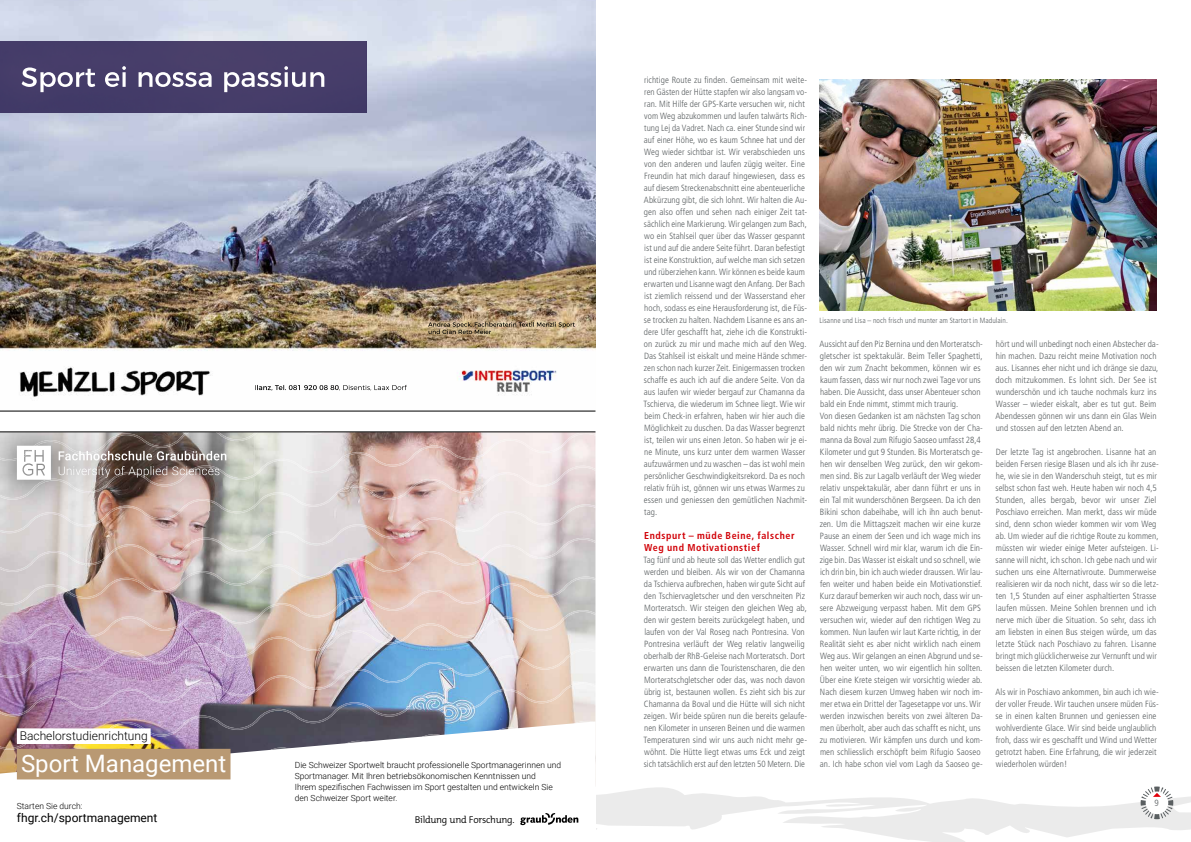
<style>
.page{position:relative;width:1191px;height:842px;background:#fff}
.page>*{position:absolute;margin:0;border:0;box-sizing:border-box;transform-origin:0 0}
.t1{font:24px "Roboto";color:#fff}
.t2{font:12px "Roboto";color:#000}
.t3{font:300 12px "Roboto";color:#000}
.t4{font:700 condensed 10px/12px "Frutiger";letter-spacing:.06em;color:#d10007}
.t5{font:300 9.9px "The Mix B W4";letter-spacing:-.025em;color:#000}
.t6{font:300 condensed 9px/12px "Frutiger";letter-spacing:.005em;color:#5a5f61}
.t7{font:300 8.5px/11px "Roboto";color:#000}
.t8{font:300 condensed 7.5px "Frutiger";letter-spacing:.01em;color:#5a5f61}
</style>
<div class="page">
<img style="left:819px;top:79px;width:338px;height:232px">
<img style="left:0;top:513px;width:595px;height:208px">
<img style="left:254px;top:476px;width:341px;height:28px">
<img style="left:254px;top:433px;width:341px;height:43px">
<img style="left:230px;top:486px;width:170px;height:27px">
<img style="left:399px;top:466px;width:196px;height:32px">
<img style="left:0;top:511px;width:230px;height:22px">
<img style="left:195px;top:524px;width:204px;height:28px">
<img style="left:399px;top:504px;width:196px;height:66px">
<img style="left:0;top:539px;width:196px;height:66px">
<img style="left:195px;top:558px;width:205px;height:27px">
<img style="left:195px;top:596px;width:204px;height:28px">
<img style="left:399px;top:576px;width:196px;height:66px">
<img style="left:0;top:612px;width:196px;height:66px">
<img style="left:195px;top:630px;width:205px;height:28px">
<img style="left:195px;top:669px;width:204px;height:27px">
<img style="left:399px;top:649px;width:196px;height:66px">
<img style="left:0;top:684px;width:196px;height:37px">
<img style="left:195px;top:702px;width:205px;height:19px">
<svg style="left:0;top:721px;width:595px;height:105px"></svg>
<div style="left:17px;top:728px;width:134px;height:16px;background:#fff"></div>
<div style="left:17px;top:749px;width:213px;height:30px;background:#b99973"></div>
<svg style="left:520px;top:813px;width:58px;height:12px"></svg>
<img style="left:0;top:461px;width:254px;height:50px">
<img style="left:0;top:433px;width:254px;height:28px">
<img style="left:0;top:465px;width:254px;height:35px">
<img style="left:110px;top:499px;width:144px;height:12px">
<svg style="left:59px;top:466px;width:160px;height:12px;background:#968984"></svg>
<svg style="left:59px;top:451px;width:167px;height:9px"></svg>
<svg style="left:17px;top:446px;width:34px;height:34px"></svg>
<svg style="left:595px;top:777px;width:596px;height:65px"></svg>
<hr style="left:0;top:432px;width:595px;height:1px;background:#000">
<img style="left:0;top:0;width:595px;height:411px">
<img style="left:0;top:42px;width:367px;height:70px">
<hr style="left:0;top:411px;width:595px;height:1px;background:#000">
<h2 class="t3" style="left:20px;top:728px;width:130px">Bachelorstudienrichtung</h2>
<h1 class="t1" style="left:21px;top:747px;width:207px">Sport Management</h1>
<p class="t7" style="left:17px;top:800px;width:67px">Starten Sie durch:</p>
<h2 class="t2" style="left:17px;top:810px;width:142px">fhgr.ch/sportmanagement</h2>
<p class="t7" style="left:295px;top:759px;width:268px">Die Schweizer Sportwelt braucht professionelle Sportmanagerinnen und Sportmanager. Mit Ihren betriebsökonomischen Kenntnissen und<br>Ihrem spezifischen Fachwissen im Sport gestalten und entwickeln Sie den Schweizer Sport weiter.</p>
<p class="t5" style="left:415px;top:813px;width:101px">Bildung und Forschung.</p>
<p class="t6" style="left:643px;top:74px;width:165px">richtige Route zu finden. Gemeinsam mit weite&shy;ren Gästen der Hütte stapfen wir also langsam vo&shy;ran. Mit Hilfe der GPS-Karte versuchen wir, nicht vom Weg abzukommen und laufen talwärts Rich&shy;tung Lej da Vadret. Nach ca. einer Stunde sind wir auf einer Höhe, wo es kaum Schnee hat und der Weg wieder sichtbar ist. Wir verabschieden uns von den anderen und laufen zügig weiter. Eine Freundin hat mich darauf hingewiesen, dass es auf diesem Streckenabschnitt eine abenteuerliche Abkürzung gibt, die sich lohnt. Wir halten die Au&shy;gen also offen und sehen nach einiger Zeit tat&shy;sächlich eine Markierung. Wir gelangen zum Bach, wo ein Stahlseil quer über das Wasser gespannt ist und auf die andere Seite führt. Daran befestigt ist eine Konstruktion, auf welche man sich setzen und rüberziehen kann. Wir können es beide kaum erwarten und Lisanne wagt den Anfang. Der Bach ist ziemlich reissend und der Wasserstand eher hoch, sodass es eine Herausforderung ist, die Füs&shy;se trocken zu halten. Nachdem Lisanne es ans an&shy;dere Ufer geschafft hat, ziehe ich die Konstrukti&shy;on zurück zu mir und mache mich auf den Weg.<br>Das Stahlseil ist eiskalt und meine Hände schmer&shy;zen schon nach kurzer Zeit. Einigermassen trocken schaffe es auch ich auf die andere Seite. Von da aus laufen wir wieder bergauf zur Chamanna da Tschierva, die wiederum im Schnee liegt. Wie wir beim Check-in erfahren, haben wir hier auch die Möglichkeit zu duschen. Da das Wasser begrenzt ist, teilen wir uns einen Jeton. So haben wir je ei&shy;ne Minute, uns kurz unter dem warmen Wasser aufzuwärmen und zu waschen – das ist wohl mein persönlicher Geschwindigkeitsrekord. Da es noch relativ früh ist, gönnen wir uns etwas Warmes zu essen und geniessen den gemütlichen Nachmit&shy;tag.</p>
<p class="t4" style="left:644px;top:529px;width:152px">Endspurt – müde Beine, falscher<br>Weg und Motivationstief</p>
<p class="t6" style="left:643px;top:554px;width:165px">Tag fünf und ab heute soll das Wetter endlich gut werden und bleiben. Als wir von der Chamanna da Tschierva aufbrechen, haben wir gute Sicht auf den Tschiervagletscher und den verschneiten Piz Morteratsch. Wir steigen den gleichen Weg ab, den wir gestern bereits zurückgelegt haben, und laufen von der Val Roseg nach Pontresina. Von Pontresina verläuft der Weg relativ langweilig oberhalb der RhB-Geleise nach Morteratsch. Dort erwarten uns dann die Touristenscharen, die den Morteratschgletscher oder das, was noch davon übrig ist, bestaunen wollen. Es zieht sich bis zur Chamanna da Boval und die Hütte will sich nicht zeigen. Wir beide spüren nun die bereits gelaufe&shy;nen Kilometer in unseren Beinen und die warmen Temperaturen sind wir uns auch nicht mehr ge&shy;wöhnt. Die Hütte liegt etwas ums Eck und zeigt sich tatsächlich erst auf den letzten 50 Metern. Die</p>
<p class="t8" style="left:819px;top:316px;width:190px">Lisanne und Lisa – noch frisch und munter am Startort in Madulain.</p>
<p class="t6" style="left:819px;top:338px;width:165px">Aussicht auf den Piz Bernina und den Morteratsch&shy;gletscher ist spektakulär. Beim Teller Spaghetti, den wir zum Znacht bekommen, können wir es kaum fassen, dass wir nur noch zwei Tage vor uns haben. Die Aussicht, dass unser Abenteuer schon bald ein Ende nimmt, stimmt mich traurig.<br>Von diesen Gedanken ist am nächsten Tag schon bald nichts mehr übrig. Die Strecke von der Cha&shy;manna da Boval zum Rifugio Saoseo umfasst 28,4<br>Kilometer und gut 9 Stunden. Bis Morteratsch ge&shy;hen wir denselben Weg zurück, den wir gekom&shy;men sind. Bis zur Lagalb verläuft der Weg wieder relativ unspektakulär, aber dann führt er uns in ein Tal mit wunderschönen Bergseen. Da ich den Bikini schon dabeihabe, will ich ihn auch benut&shy;zen. Um die Mittagszeit machen wir eine kurze Pause an einem der Seen und ich wage mich ins Wasser. Schnell wird mir klar, warum ich die Ein&shy;zige bin. Das Wasser ist eiskalt und so schnell, wie ich drin bin, bin ich auch wieder draussen. Wir lau&shy;fen weiter und haben beide ein Motivationstief.<br>Kurz darauf bemerken wir auch noch, dass wir un&shy;sere Abzweigung verpasst haben. Mit dem GPS versuchen wir, wieder auf den richtigen Weg zu kommen. Nun laufen wir laut Karte richtig, in der Realität sieht es aber nicht wirklich nach einem Weg aus. Wir gelangen an einen Abgrund und se&shy;hen weiter unten, wo wir eigentlich hin sollten.<br>Über eine Krete steigen wir vorsichtig wieder ab.<br>Nach diesem kurzen Umweg haben wir noch im&shy;mer etwa ein Drittel der Tagesetappe vor uns. Wir werden inzwischen bereits von zwei älteren Da&shy;men überholt, aber auch das schafft es nicht, uns zu motivieren. Wir kämpfen uns durch und kom&shy;men schliesslich erschöpft beim Rifugio Saoseo an. Ich habe schon viel vom Lagh da Saoseo ge-</p>
<p class="t6" style="left:995px;top:338px;width:165px">hört und will unbedingt noch einen Abstecher da&shy;hin machen. Dazu reicht meine Motivation noch aus. Lisannes eher nicht und ich dränge sie dazu, doch mitzukommen. Es lohnt sich. Der See ist wunderschön und ich tauche nochmals kurz ins Wasser – wieder eiskalt, aber es tut gut. Beim Abendessen gönnen wir uns dann ein Glas Wein und stossen auf den letzten Abend an.</p>
<p class="t6" style="left:995px;top:446px;width:165px">Der letzte Tag ist angebrochen. Lisanne hat an beiden Fersen riesige Blasen und als ich ihr zuse&shy;he, wie sie in den Wanderschuh steigt, tut es mir selbst schon fast weh. Heute haben wir noch 4,5<br>Stunden, alles bergab, bevor wir unser Ziel Poschiavo erreichen. Man merkt, dass wir müde sind, denn schon wieder kommen wir vom Weg ab. Um wieder auf die richtige Route zu kommen, müssten wir wieder einige Meter aufsteigen. Li&shy;sanne will nicht, ich schon. Ich gebe nach und wir suchen uns eine Alternativroute. Dummerweise realisieren wir da noch nicht, dass wir so die letz&shy;ten 1,5 Stunden auf einer asphaltierten Strasse laufen müssen. Meine Sohlen brennen und ich nerve mich über die Situation. So sehr, dass ich am liebsten in einen Bus steigen würde, um das letzte Stück nach Poschiavo zu fahren. Lisanne bringt mich glücklicherweise zur Vernunft und wir beissen die letzten Kilometer durch.</p>
<p class="t6" style="left:995px;top:686px;width:165px">Als wir in Poschiavo ankommen, bin auch ich wie&shy;der voller Freude. Wir tauchen unsere müden Füs&shy;se in einen kalten Brunnen und geniessen eine wohlverdiente Glace. Wir sind beide unglaublich froh, dass wir es geschafft und Wind und Wetter getrotzt haben. Eine Erfahrung, die wir jederzeit wiederholen würden!</p>
<p class="t6" style="left:1154px;top:797px;width:6px">9</p>
</div>
